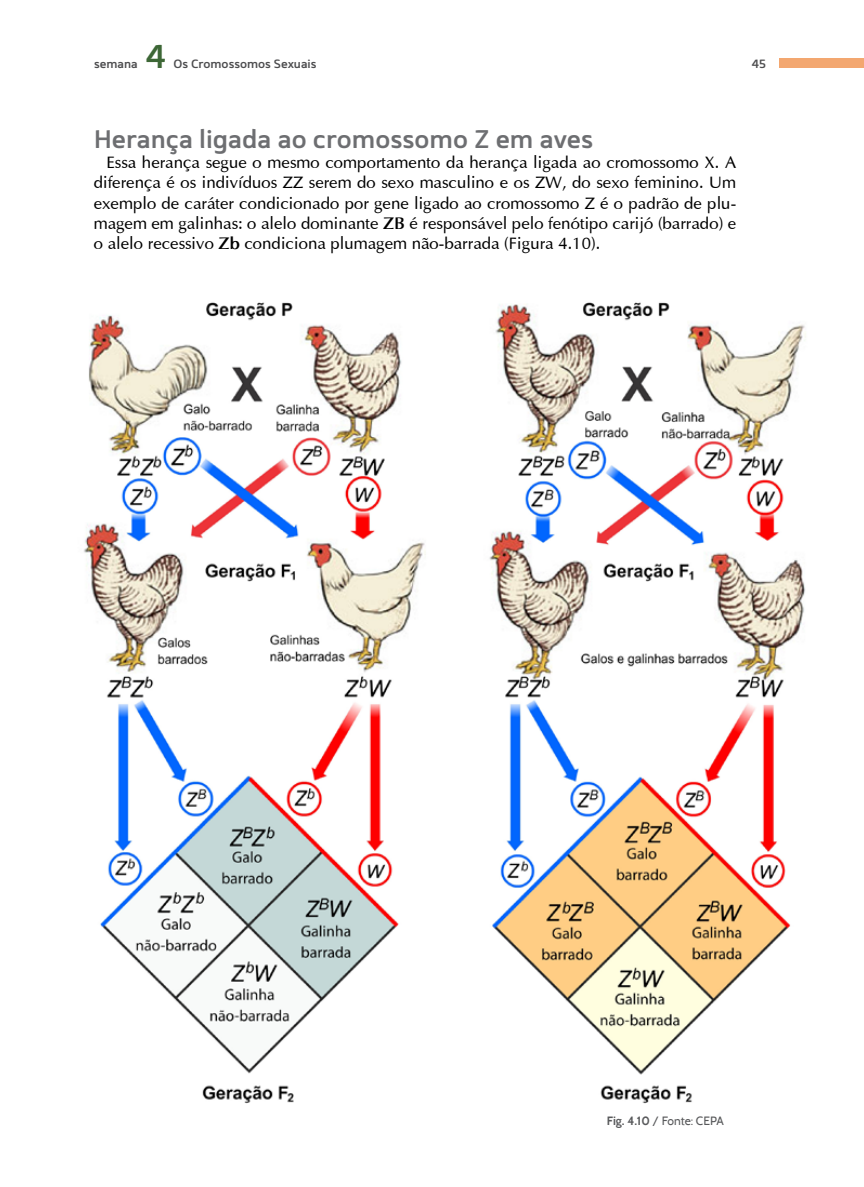
<style>
.page{position:relative;width:864px;height:1187px;background:#fff}
.page>*{position:absolute;margin:0;border:0;box-sizing:border-box;transform-origin:0 0}
.t1{font:600 33px "Mentone";color:#3d6736}
.t2{font:600 25.5px "Mentone";color:#6d6e71}
.t3{font:16.8px/20.2px "Optima";color:#000;text-align:justify}
.t4{font:600 12px "Mentone";color:#4d4d4f}
.t5{font:12px "Cabin";letter-spacing:-.005em;color:#58595b}
.s1{font-weight:700}
</style>
<div class="page">
<div style="left:779px;top:59px;width:84px;height:9px;background:#f3a770"></div>
<img style="left:84px;top:302px;width:722px;height:801px">
<p class="t4" style="left:94px;top:56px;width:45px">semana</p>
<h1 class="t1" style="left:146px;top:36px;width:22px">4</h1>
<p class="t4" style="left:173px;top:56px;width:144px">Os Cromossomos Sexuais</p>
<p class="t4" style="left:751px;top:56px;width:16px">45</p>
<h2 class="t2" style="left:94px;top:123px;width:501px">Herança ligada ao cromossomo Z em aves</h2>
<p class="t3" style="left:94px;top:152px;width:643px;text-indent:13px">Essa herança segue o mesmo comportamento da herança ligada ao cromossomo X. A diferença é os indivíduos ZZ serem do sexo masculino e os ZW, do sexo feminino. Um exemplo de caráter condicionado por gene ligado ao cromossomo Z é o padrão de plu&shy;magem em galinhas: o alelo dominante <span class="s1">ZB</span> é responsável pelo fenótipo carijó (barrado) e o alelo recessivo <span class="s1">Zb</span> condiciona plumagem não-barrada (Figura 4.10).</p>
<p class="t5" style="left:606px;top:1113px;width:118px"><span class="s1">Fig. 4.10</span> / Fonte: CEPA</p>
</div>
